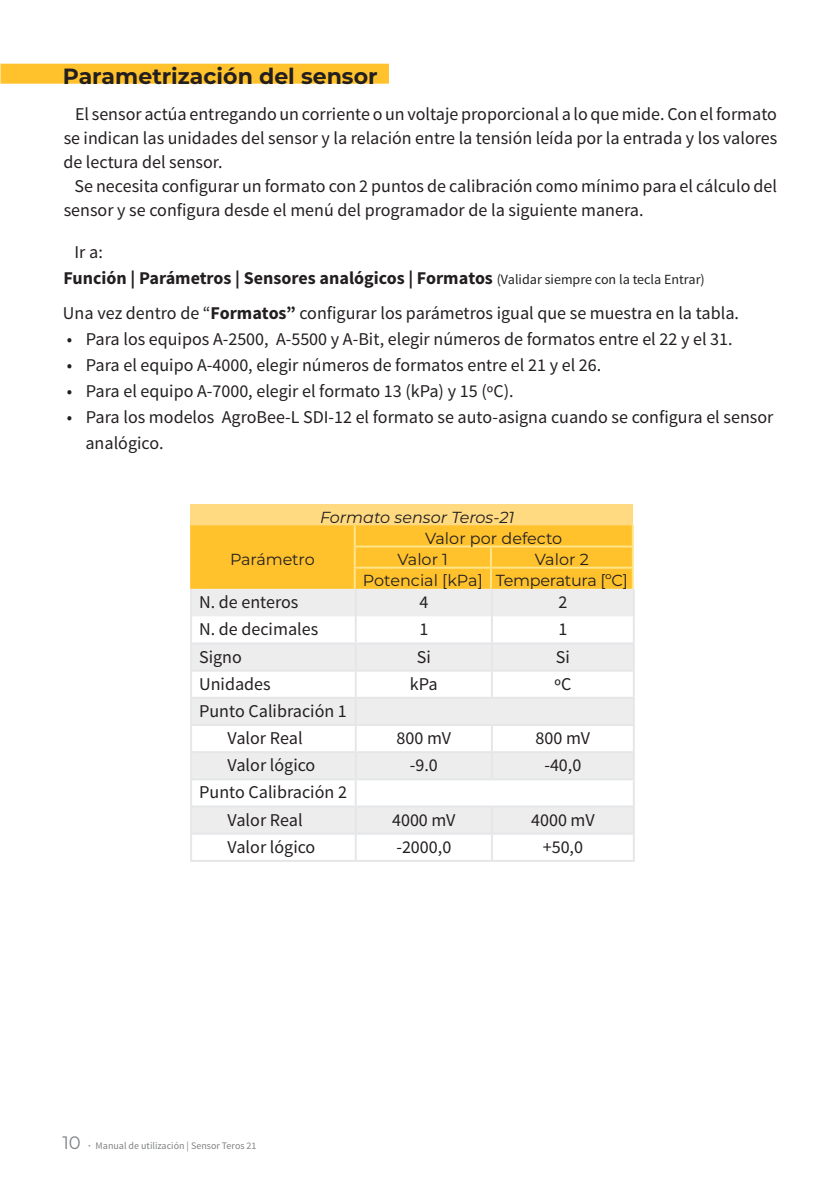
<style>
.page{position:relative;width:840px;height:1191px;background:#fff}
.page>*{position:absolute;margin:0;border:0;box-sizing:border-box;transform-origin:0 0}
.t1{font:700 22px "Montserrat";color:#231f20}
.t2{font:18px/24px "Source Sans Pro";color:#231f20}
.t3{font:700 18px/26px "Source Sans Pro";color:#231f20}
.t4{font:16px/21.2px "Montserrat";letter-spacing:-.01em;color:#231f20}
.t5{font:italic 16px "Montserrat";color:#231f20}
.t6{font:10px "Source Sans Pro";color:#808285}
.s1{font-weight:400}
.s2{font-weight:400;font-size:14px}
.s3{font-weight:700}
.s4{font-family:"Montserrat";font-size:18px}
.s5{font-weight:600}
</style>
<div class="page">
<div style="left:0;top:64px;width:389px;height:20px;background:#ffc22c"></div>
<div style="left:190px;top:504px;width:442px;height:21px;background:#ffda81"></div>
<div style="left:190px;top:525px;width:443px;height:64px;background:#ffc22c"></div>
<hr style="left:353px;top:568px;width:2px;height:21px;background:#ffe589">
<hr style="left:489px;top:568px;width:2px;height:21px;background:#ffe589">
<hr style="left:631px;top:568px;width:2px;height:21px;background:#ffe589">
<hr style="left:353px;top:545px;width:137px;height:2px;background:#ffe589">
<hr style="left:490px;top:545px;width:143px;height:2px;background:#ffe589">
<hr style="left:353px;top:566px;width:137px;height:2px;background:#ffe589">
<hr style="left:490px;top:566px;width:143px;height:2px;background:#ffe589">
<svg style="left:192px;top:589px;width:440px;height:243px;fill:#ededee"></svg>
<hr style="left:190px;top:589px;width:2px;height:27px;background:#e5e6e8">
<hr style="left:190px;top:616px;width:2px;height:27px;background:#e5e6e8">
<hr style="left:190px;top:643px;width:2px;height:27px;background:#e5e6e8">
<hr style="left:190px;top:670px;width:2px;height:28px;background:#e5e6e8">
<hr style="left:190px;top:698px;width:2px;height:27px;background:#e5e6e8">
<hr style="left:190px;top:725px;width:2px;height:27px;background:#e5e6e8">
<hr style="left:190px;top:752px;width:2px;height:27px;background:#e5e6e8">
<hr style="left:190px;top:779px;width:2px;height:27px;background:#e5e6e8">
<hr style="left:190px;top:806px;width:2px;height:27px;background:#e5e6e8">
<hr style="left:190px;top:833px;width:2px;height:27px;background:#e5e6e8">
<hr style="left:192px;top:642px;width:162px;height:2px;background:#e5e6e8">
<hr style="left:192px;top:669px;width:162px;height:2px;background:#e5e6e8">
<hr style="left:192px;top:697px;width:162px;height:2px;background:#e5e6e8">
<hr style="left:192px;top:724px;width:162px;height:2px;background:#e5e6e8">
<hr style="left:192px;top:751px;width:162px;height:2px;background:#e5e6e8">
<hr style="left:192px;top:778px;width:162px;height:2px;background:#e5e6e8">
<hr style="left:192px;top:805px;width:162px;height:2px;background:#e5e6e8">
<hr style="left:192px;top:832px;width:162px;height:2px;background:#e5e6e8">
<hr style="left:190px;top:860px;width:164px;height:2px;background:#e5e6e8">
<hr style="left:354px;top:589px;width:2px;height:27px;background:#e5e6e8">
<hr style="left:354px;top:616px;width:2px;height:26px;background:#e5e6e8">
<hr style="left:354px;top:642px;width:137px;height:2px;background:#e5e6e8">
<hr style="left:354px;top:644px;width:2px;height:25px;background:#e5e6e8">
<hr style="left:491px;top:642px;width:143px;height:2px;background:#e5e6e8">
<hr style="left:354px;top:669px;width:137px;height:2px;background:#e5e6e8">
<hr style="left:354px;top:671px;width:2px;height:26px;background:#e5e6e8">
<hr style="left:491px;top:669px;width:143px;height:2px;background:#e5e6e8">
<hr style="left:354px;top:697px;width:137px;height:2px;background:#e5e6e8">
<hr style="left:354px;top:699px;width:2px;height:25px;background:#e5e6e8">
<hr style="left:491px;top:697px;width:143px;height:2px;background:#e5e6e8">
<hr style="left:354px;top:724px;width:137px;height:2px;background:#e5e6e8">
<hr style="left:354px;top:726px;width:2px;height:25px;background:#e5e6e8">
<hr style="left:491px;top:724px;width:143px;height:2px;background:#e5e6e8">
<hr style="left:354px;top:751px;width:137px;height:2px;background:#e5e6e8">
<hr style="left:354px;top:753px;width:2px;height:25px;background:#e5e6e8">
<hr style="left:491px;top:751px;width:143px;height:2px;background:#e5e6e8">
<hr style="left:354px;top:778px;width:137px;height:2px;background:#e5e6e8">
<hr style="left:354px;top:780px;width:2px;height:25px;background:#e5e6e8">
<hr style="left:491px;top:778px;width:143px;height:2px;background:#e5e6e8">
<hr style="left:354px;top:805px;width:137px;height:2px;background:#e5e6e8">
<hr style="left:354px;top:807px;width:2px;height:25px;background:#e5e6e8">
<hr style="left:491px;top:805px;width:143px;height:2px;background:#e5e6e8">
<hr style="left:354px;top:832px;width:137px;height:2px;background:#e5e6e8">
<hr style="left:354px;top:834px;width:2px;height:26px;background:#e5e6e8">
<hr style="left:491px;top:832px;width:143px;height:2px;background:#e5e6e8">
<hr style="left:354px;top:860px;width:137px;height:2px;background:#e5e6e8">
<hr style="left:491px;top:860px;width:143px;height:2px;background:#e5e6e8">
<hr style="left:490px;top:589px;width:2px;height:27px;background:#e5e6e8">
<hr style="left:632px;top:589px;width:2px;height:27px;background:#e5e6e8">
<hr style="left:490px;top:616px;width:2px;height:26px;background:#e5e6e8">
<hr style="left:632px;top:616px;width:2px;height:26px;background:#e5e6e8">
<hr style="left:490px;top:644px;width:2px;height:25px;background:#e5e6e8">
<hr style="left:632px;top:644px;width:2px;height:25px;background:#e5e6e8">
<hr style="left:490px;top:671px;width:2px;height:26px;background:#e5e6e8">
<hr style="left:632px;top:671px;width:2px;height:26px;background:#e5e6e8">
<hr style="left:632px;top:699px;width:2px;height:25px;background:#e5e6e8">
<hr style="left:490px;top:726px;width:2px;height:25px;background:#e5e6e8">
<hr style="left:632px;top:726px;width:2px;height:25px;background:#e5e6e8">
<hr style="left:490px;top:753px;width:2px;height:25px;background:#e5e6e8">
<hr style="left:632px;top:753px;width:2px;height:25px;background:#e5e6e8">
<hr style="left:632px;top:780px;width:2px;height:25px;background:#e5e6e8">
<hr style="left:490px;top:807px;width:2px;height:25px;background:#e5e6e8">
<hr style="left:632px;top:807px;width:2px;height:25px;background:#e5e6e8">
<hr style="left:490px;top:834px;width:2px;height:26px;background:#e5e6e8">
<hr style="left:632px;top:834px;width:2px;height:26px;background:#e5e6e8">
<p class="t1" style="left:63px;top:60px;width:316px">Parametrización del sensor</p>
<p class="t2" style="left:63px;top:102px;width:715px;text-align:justify;text-indent:12px">El sensor actúa entregando un corriente o un voltaje proporcional a lo que mide. Con el formato se indican las unidades del sensor y la relación entre la tensión leída por la entrada y los valores de lectura del sensor.</p>
<p class="t2" style="left:64px;top:174px;width:714px;text-indent:11px">Se necesita configurar un formato con 2 puntos de calibración como mínimo para el cálculo del sensor y se configura desde el menú del programador de la siguiente manera.</p>
<p class="t3" style="left:63px;top:239px;width:642px;text-indent:11px"><span class="s1">Ir a:<br></span>Función | Parámetros | Sensores analógicos | Formatos <span class="s2">(Validar siempre con la tecla Entrar)</span></p>
<p class="t2" style="left:63px;top:301px;width:677px">Una vez dentro de “<span class="s3">Formatos”</span> configurar los parámetros igual que se muestra en la tabla.</p>
<p class="t2" style="left:67px;top:327px;width:667px">• Para los equipos A-2500, A-5500 y A-Bit, elegir números de formatos entre el 22 y el 31.</p>
<p class="t2" style="left:67px;top:353px;width:535px">• Para el equipo A-4000, elegir números de formatos entre el 21 y el 26.</p>
<p class="t2" style="left:67px;top:379px;width:448px">• Para el equipo A-7000, elegir el formato 13 (kPa) y 15 (ºC).</p>
<p class="t2" style="left:85px;top:404px;width:689px;line-height:26px;text-indent:-18px">• Para los modelos AgroBee-L SDI-12 el formato se auto-asigna cuando se configura el sensor analógico.</p>
<p class="t5" style="left:320px;top:506px;width:196px">Formato sensor Teros-21</p>
<p class="t4" style="left:230px;top:548px;width:86px">Parámetro</p>
<p class="t4" style="left:397px;top:527px;width:166px;text-indent:28px">Valor por defecto<br>Valor 1</p>
<p class="t4" style="left:362px;top:548px;width:266px;text-indent:172px">Valor 2<br>Potencial [kPa] Temperatura [ºC]</p>
<p class="t2" style="left:199px;top:590px;width:101px">N. de enteros</p>
<p class="t2" style="left:419px;top:590px;width:10px">4</p>
<p class="t2" style="left:558px;top:590px;width:10px">2</p>
<p class="t2" style="left:199px;top:618px;width:121px">N. de decimales</p>
<p class="t2" style="left:419px;top:618px;width:10px">1</p>
<p class="t2" style="left:558px;top:618px;width:10px">1</p>
<p class="t2" style="left:199px;top:645px;width:44px">Signo</p>
<p class="t2" style="left:416px;top:645px;width:16px">Si</p>
<p class="t2" style="left:555px;top:645px;width:16px">Si</p>
<p class="t2" style="left:199px;top:672px;width:73px">Unidades</p>
<p class="t2" style="left:410px;top:672px;width:29px">kPa</p>
<p class="t2" style="left:554px;top:672px;width:18px">ºC</p>
<p class="t2" style="left:227px;top:697px;width:121px;line-height:27.2px;text-indent:-28px">Punto Calibración 1<br>Valor Real</p>
<p class="t2" style="left:396px;top:726px;width:56px">800 mV</p>
<p class="t2" style="left:535px;top:726px;width:56px">800 mV</p>
<p class="t2" style="left:227px;top:753px;width:89px">Valor lógico</p>
<p class="t2" style="left:409px;top:753px;width:29px">-9.0</p>
<p class="t2" style="left:544px;top:753px;width:38px">-40,0</p>
<p class="t2" style="left:227px;top:779px;width:121px;line-height:27.2px;text-indent:-28px">Punto Calibración 2<br>Valor Real</p>
<p class="t2" style="left:392px;top:808px;width:65px">4000 mV</p>
<p class="t2" style="left:531px;top:808px;width:65px">4000 mV</p>
<p class="t2" style="left:227px;top:835px;width:89px">Valor lógico</p>
<p class="t2" style="left:396px;top:835px;width:56px">-2000,0</p>
<p class="t2" style="left:542px;top:835px;width:42px">+50,0</p>
<p class="t6" style="left:62px;top:1139px;width:195px"><span class="s4">10</span> <span class="s5">·</span> Manual de utilización | Sensor Teros 21</p>
</div>
